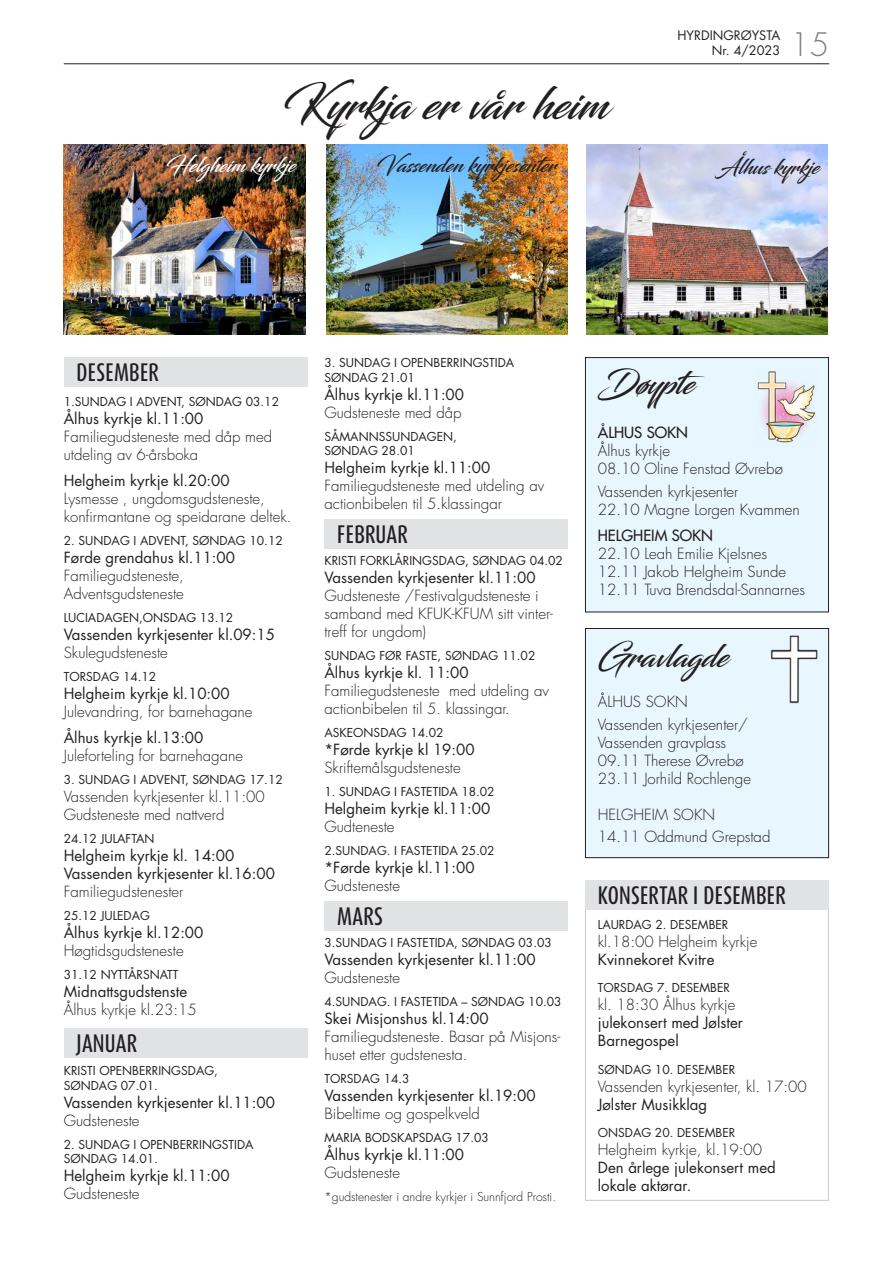
<style>
.page{position:relative;width:893px;height:1263px;background:#fff}
.page>*{position:absolute;margin:0;border:0;box-sizing:border-box;transform-origin:0 0}
.t1{font:45px "Blacksword";color:#231f20}
.t2{font:31.5px "Blacksword";color:#231f20}
.t3{font:300 31.5px "Futura Std";color:#808285}
.t4{font:500 21px "Dax Compact Pro";letter-spacing:.01em;color:#231f20}
.t5{font:21px "Blacksword";color:#231f20}
.t6{font:21px "Blacksword";color:#fff}
.t7{font:300 15px/18px "Futura Std";color:#231f20}
.t8{font:15px/18px "Futura Std";color:#231f20}
.t9{font:500 15px "Futura Std";color:#231f20}
.t10{font:12.75px/15.3px "Futura Std";color:#231f20;text-align:right}
.t11{font:12px/14.4px "Futura Std";color:#231f20}
.t12{font:300 12px "Futura Std";color:#231f20}
</style>
<div class="page">
<hr style="left:64px;top:64px;width:765px;height:1px;background:#231f20">
<div style="left:585px;top:892px;width:244px;height:309px;border:1px solid #c9cacc"></div>
<div style="left:585px;top:628px;width:244px;height:230px;background:#e8f6fd"></div>
<div style="left:585px;top:628px;width:244px;height:230px;border:1px solid #231f20"></div>
<img style="left:770px;top:635px;width:48px;height:69px">
<img style="left:64px;top:145px;width:241px;height:190px">
<img style="left:586px;top:145px;width:242px;height:190px">
<div style="left:64px;top:357px;width:244px;height:30px;background:#e1e2e4"></div>
<div style="left:324px;top:519px;width:244px;height:30px;background:#e1e2e4"></div>
<div style="left:64px;top:1028px;width:244px;height:30px;background:#e1e2e4"></div>
<div style="left:585px;top:358px;width:243px;height:254px;background:#e8f6fd"></div>
<div style="left:585px;top:357px;width:244px;height:255px;border:1px solid #231f20"></div>
<img style="left:757px;top:371px;width:58px;height:72px">
<div style="left:324px;top:901px;width:244px;height:30px;background:#e1e2e4"></div>
<img style="left:326px;top:145px;width:241px;height:190px">
<div style="left:585px;top:880px;width:244px;height:30px;background:#e1e2e4"></div>
<p class="t10" style="left:677px;top:28px;width:104px">HYRDINGRØYSTA<br>Nr. 4/2023</p>
<h2 class="t3" style="left:790px;top:25px;width:41px">15</h2>
<h1 class="t1" style="left:283px;top:77px;width:327px">Kyrkja er vår heim</h1>
<h3 class="t6" style="left:166px;top:153px;width:138px">Helgheim kyrkje</h3>
<h3 class="t5" style="left:718px;top:155px;width:109px">Ålhus kyrkje</h3>
<h3 class="t5" style="left:376px;top:153px;width:182px">Vassenden kyrkjesenter</h3>
<h3 class="t4" style="left:77px;top:359px;width:84px">DESEMBER</h3>
<p class="t11" style="left:64px;top:394px;width:217px">1.SUNDAG I ADVENT, SØNDAG 03.12</p>
<p class="t8" style="left:64px;top:409px;width:141px">Ålhus kyrkje kl.11:00</p>
<p class="t7" style="left:64px;top:428px;width:210px">Familiegudsteneste med dåp med utdeling av 6-årsboka</p>
<p class="t8" style="left:64px;top:472px;width:167px">Helgheim kyrkje kl.20:00</p>
<p class="t7" style="left:64px;top:490px;width:229px">Lysmesse , ungdomsgudsteneste, konfirmantane og speidarane deltek.</p>
<p class="t11" style="left:64px;top:534px;width:220px">2. SUNDAG I ADVENT, SØNDAG 10.12</p>
<p class="t8" style="left:64px;top:549px;width:173px">Førde grendahus kl.11:00</p>
<p class="t7" style="left:64px;top:567px;width:122px">Familiegudsteneste,<br>Adventsgudsteneste</p>
<p class="t11" style="left:64px;top:610px;width:171px">LUCIADAGEN,ONSDAG 13.12</p>
<p class="t8" style="left:64px;top:626px;width:213px">Vassenden kyrkjesenter kl.09:15</p>
<p class="t7" style="left:64px;top:644px;width:106px">Skulegudsteneste</p>
<p class="t11" style="left:64px;top:669px;width:94px">TORSDAG 14.12</p>
<p class="t8" style="left:64px;top:684px;width:167px">Helgheim kyrkje kl.10:00</p>
<p class="t7" style="left:64px;top:703px;width:190px">Julevandring, for barnehagane</p>
<p class="t8" style="left:64px;top:729px;width:141px">Ålhus kyrkje kl.13:00</p>
<p class="t7" style="left:64px;top:747px;width:181px">Juleforteling for barnehagane</p>
<p class="t11" style="left:64px;top:773px;width:220px">3. SUNDAG I ADVENT, SØNDAG 17.12</p>
<p class="t7" style="left:64px;top:788px;width:202px">Vassenden kyrkjesenter kl.11:00<br>Gudsteneste med nattverd</p>
<p class="t11" style="left:64px;top:832px;width:92px">24.12 JULAFTAN</p>
<p class="t8" style="left:64px;top:847px;width:213px">Helgheim kyrkje kl. 14:00<br>Vassenden kyrkjesenter kl.16:00</p>
<p class="t7" style="left:64px;top:883px;width:121px">Familiegudstenester</p>
<p class="t11" style="left:64px;top:909px;width:88px">25.12 JULEDAG</p>
<p class="t8" style="left:64px;top:924px;width:141px">Ålhus kyrkje kl.12:00</p>
<p class="t7" style="left:64px;top:942px;width:121px">Høgtidsgudsteneste</p>
<p class="t11" style="left:64px;top:967px;width:116px">31.12 NYTTÅRSNATT</p>
<p class="t8" style="left:64px;top:983px;width:125px">Midnattsgudstenste</p>
<p class="t7" style="left:64px;top:1001px;width:134px">Ålhus kyrkje kl.23:15</p>
<h3 class="t4" style="left:77px;top:1029px;width:62px">JANUAR</h3>
<p class="t11" style="left:64px;top:1064px;width:156px">KRISTI OPENBERRINGSDAG,<br>SØNDAG 07.01.</p>
<p class="t8" style="left:64px;top:1093px;width:213px">Vassenden kyrkjesenter kl.11:00</p>
<p class="t7" style="left:64px;top:1112px;width:77px">Gudsteneste</p>
<p class="t11" style="left:64px;top:1137px;width:191px">2. SUNDAG I OPENBERRINGSTIDA<br>SØNDAG 14.01.</p>
<p class="t8" style="left:64px;top:1167px;width:167px">Helgheim kyrkje kl.11:00</p>
<p class="t7" style="left:64px;top:1185px;width:77px">Gudsteneste</p>
<p class="t11" style="left:324px;top:356px;width:191px">3. SUNDAG I OPENBERRINGSTIDA<br>SØNDAG 21.01</p>
<p class="t8" style="left:324px;top:385px;width:141px">Ålhus kyrkje kl.11:00</p>
<p class="t7" style="left:324px;top:404px;width:139px">Gudsteneste med dåp</p>
<p class="t11" style="left:324px;top:429px;width:134px">SÅMANNSSUNDAGEN,<br>SØNDAG 28.01</p>
<p class="t8" style="left:324px;top:459px;width:167px">Helgheim kyrkje kl.11:00</p>
<p class="t7" style="left:324px;top:477px;width:221px">Familiegudsteneste med utdeling av actionbibelen til 5.klassingar</p>
<h3 class="t4" style="left:337px;top:520px;width:72px">FEBRUAR</h3>
<p class="t11" style="left:324px;top:554px;width:240px">KRISTI FORKLÅRINGSDAG, SØNDAG 04.02</p>
<p class="t8" style="left:324px;top:569px;width:213px">Vassenden kyrkjesenter kl.11:00</p>
<p class="t7" style="left:324px;top:587px;width:230px">Gudsteneste /Festivalgudsteneste i samband med KFUK-KFUM sitt vinter&shy;treff for ungdom)</p>
<p class="t11" style="left:324px;top:649px;width:212px">SUNDAG FØR FASTE, SØNDAG 11.02</p>
<p class="t8" style="left:324px;top:664px;width:146px">Ålhus kyrkje kl. 11:00</p>
<p class="t7" style="left:324px;top:682px;width:226px">Familiegudsteneste med utdeling av actionbibelen til 5. klassingar.</p>
<p class="t11" style="left:324px;top:726px;width:121px">ASKEONSDAG 14.02</p>
<p class="t8" style="left:324px;top:741px;width:152px">*Førde kyrkje kl 19:00</p>
<p class="t7" style="left:324px;top:759px;width:138px">Skriftemålsgudsteneste</p>
<p class="t11" style="left:324px;top:785px;width:172px">1. SUNDAG I FASTETIDA 18.02</p>
<p class="t8" style="left:324px;top:800px;width:167px">Helgheim kyrkje kl.11:00</p>
<p class="t7" style="left:324px;top:818px;width:72px">Gudteneste</p>
<p class="t11" style="left:324px;top:843px;width:172px">2.SUNDAG. I FASTETIDA 25.02</p>
<p class="t8" style="left:324px;top:859px;width:152px">*Førde kyrkje kl.11:00</p>
<p class="t7" style="left:324px;top:877px;width:77px">Gudsteneste</p>
<h3 class="t4" style="left:337px;top:903px;width:47px">MARS</h3>
<p class="t11" style="left:324px;top:935px;width:229px">3.SUNDAG I FASTETIDA, SØNDAG 03.03</p>
<p class="t8" style="left:324px;top:951px;width:213px">Vassenden kyrkjesenter kl.11:00</p>
<p class="t7" style="left:324px;top:969px;width:77px">Gudsteneste</p>
<p class="t11" style="left:324px;top:994px;width:239px">4.SUNDAG. I FASTETIDA – SØNDAG 10.03</p>
<p class="t8" style="left:324px;top:1010px;width:166px">Skei Misjonshus kl.14:00</p>
<p class="t7" style="left:324px;top:1028px;width:237px">Familiegudsteneste. Basar på Misjons&shy;huset etter gudstenesta.</p>
<p class="t11" style="left:324px;top:1071px;width:87px">TORSDAG 14.3</p>
<p class="t8" style="left:324px;top:1086px;width:213px">Vassenden kyrkjesenter kl.19:00</p>
<p class="t7" style="left:324px;top:1105px;width:157px">Bibeltime og gospelkveld</p>
<p class="t11" style="left:324px;top:1130px;width:166px">MARIA BODSKAPSDAG 17.03</p>
<p class="t8" style="left:324px;top:1145px;width:141px">Ålhus kyrkje kl.11:00</p>
<p class="t7" style="left:324px;top:1164px;width:77px">Gudsteneste</p>
<p class="t12" style="left:324px;top:1189px;width:233px">*gudstenester i andre kyrkjer i Sunnfjord Prosti.</p>
<h2 class="t2" style="left:598px;top:364px;width:109px">Døypte</h2>
<p class="t9" style="left:598px;top:423px;width:92px">ÅLHUS SOKN</p>
<p class="t7" style="left:598px;top:442px;width:187px">Ålhus kyrkje<br>08.10 Oline Fenstad Øvrebø</p>
<p class="t7" style="left:598px;top:482px;width:204px">Vassenden kyrkjesenter<br>22.10 Magne Lorgen Kvammen</p>
<p class="t9" style="left:598px;top:526px;width:117px">HELGHEIM SOKN</p>
<p class="t7" style="left:598px;top:545px;width:209px">22.10 Leah Emilie Kjelsnes<br>12.11 Jakob Helgheim Sunde<br>12.11 Tuva Brendsdal-Sannarnes</p>
<h2 class="t2" style="left:598px;top:637px;width:132px">Gravlagde</h2>
<p class="t7" style="left:598px;top:691px;width:152px;line-height:22.2px">ÅLHUS SOKN<br>Vassenden kyrkjesenter/</p>
<p class="t7" style="left:598px;top:734px;width:155px">Vassenden gravplass<br>09.11 Therese Øvrebø<br>23.11 Jorhild Rochlenge</p>
<p class="t7" style="left:598px;top:803px;width:174px;line-height:22.2px">HELGHEIM SOKN<br>14.11 Oddmund Grepstad</p>
<h3 class="t4" style="left:598px;top:882px;width:190px">KONSERTAR I DESEMBER</h3>
<p class="t11" style="left:598px;top:918px;width:132px">LAURDAG 2. DESEMBER</p>
<p class="t7" style="left:598px;top:933px;width:161px">kl.18:00 Helgheim kyrkje</p>
<p class="t8" style="left:598px;top:951px;width:118px">Kvinnekoret Kvitre</p>
<p class="t11" style="left:598px;top:981px;width:134px">TORSDAG 7. DESEMBER</p>
<p class="t7" style="left:598px;top:996px;width:139px">kl. 18:30 Ålhus kyrkje</p>
<p class="t8" style="left:598px;top:1014px;width:147px">julekonsert med Jølster<br>Barnegospel</p>
<p class="t11" style="left:598px;top:1062px;width:139px">SØNDAG 10. DESEMBER</p>
<p class="t7" style="left:598px;top:1077px;width:210px">Vassenden kyrkjesenter, kl. 17:00</p>
<p class="t8" style="left:598px;top:1095px;width:111px">Jølster Musikklag</p>
<p class="t11" style="left:598px;top:1125px;width:139px">ONSDAG 20. DESEMBER</p>
<p class="t7" style="left:598px;top:1141px;width:166px">Helgheim kyrkje, kl.19:00</p>
<p class="t8" style="left:598px;top:1158px;width:179px">Den årlege julekonsert med lokale aktørar.</p>
</div>
